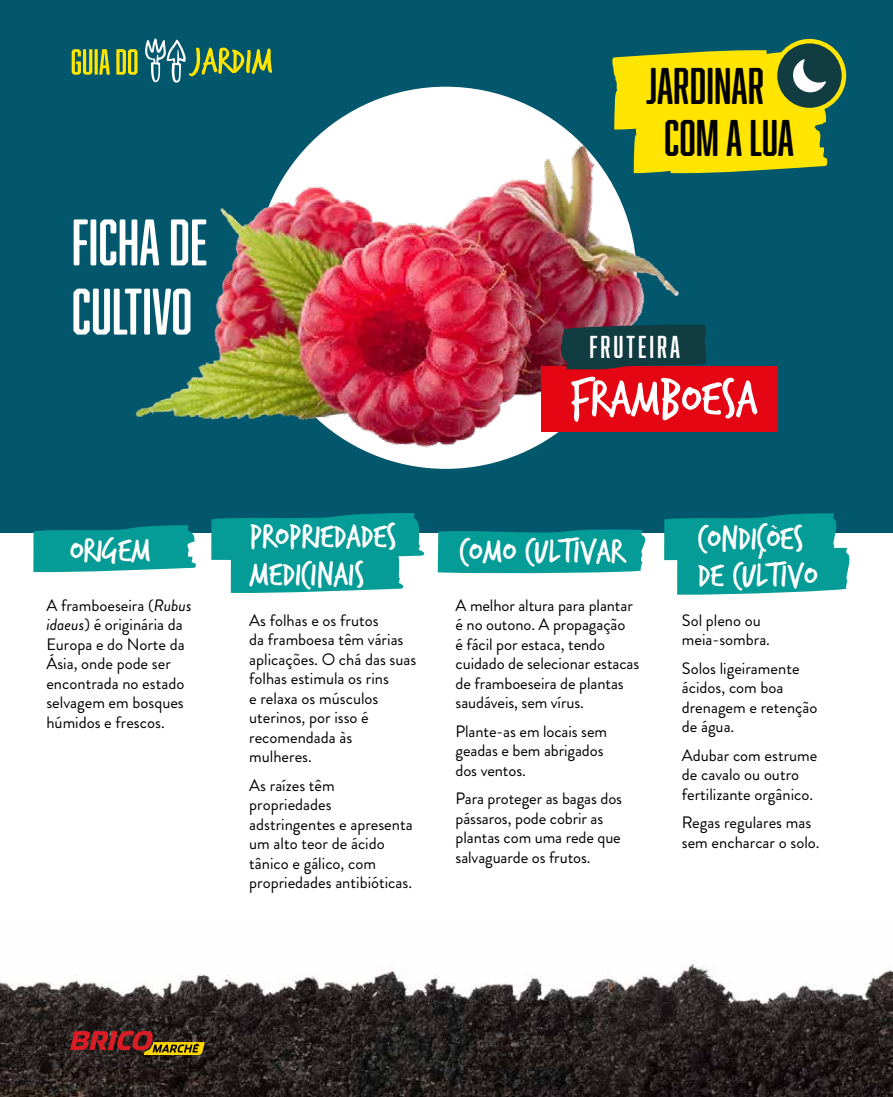
<style>
.page{position:relative;width:893px;height:1097px;background:#fff}
.page>*{position:absolute;margin:0;border:0;box-sizing:border-box;transform-origin:0 0}
.t1{font:60.45px/69.2px "Abolition W00 Soft";color:#fff}
.t2{font:53.85px "Trash Hand";color:#fff}
.t3{font:47.4px/51.8px "Abolition W00 Soft";color:#000}
.t4{font:36.15px/37.5px "Trash Hand";color:#fff}
.t5{font:29.1px "Abolition W00 Soft";letter-spacing:.1em;color:#fff}
.t6{font:16.5px/19.5px "Brandon Grotesque";color:#000}
.s1{font-style:italic}
</style>
<div class="page">
<div style="left:0;top:0;width:893px;height:533px;background:#02576c"></div>
<img style="left:0;top:960px;width:893px;height:136px">
<svg style="left:70px;top:1030px;width:135px;height:24px;background:#78371b"></svg>
<img style="left:135px;top:71px;width:554px;height:398px">
<svg style="left:72px;top:49px;width:20px;height:26px"></svg>
<hr style="left:95px;top:49px;width:3px;height:26px;background:#ffe501">
<svg style="left:99px;top:49px;width:11px;height:26px"></svg>
<svg style="left:116px;top:49px;width:22px;height:26px"></svg>
<svg style="left:145px;top:38px;width:127px;height:45px"></svg>
<svg style="left:611px;top:39px;width:235px;height:135px"></svg>
<div style="left:541px;top:366px;width:236px;height:65px;background:#e40612"></div>
<svg style="left:560px;top:324px;width:146px;height:46px;background:#233840"></svg>
<svg style="left:33px;top:525px;width:163px;height:47px;background:#129b98"></svg>
<svg style="left:211px;top:513px;width:214px;height:80px"></svg>
<svg style="left:438px;top:529px;width:208px;height:45px;background:#0f9c98"></svg>
<svg style="left:664px;top:513px;width:186px;height:82px;background:#189f9b"></svg>
<h1 class="t1" style="left:72px;top:207px;width:137px">FICHA DE<br>CULTIVO</h1>
<h3 class="t4" style="left:70px;top:533px;width:83px">ORIGEM</h3>
<p class="t6" style="left:46px;top:595px;width:147px">A framboeseira (<span class="s1">Rubus idaeus</span>) é originária da<br>Europa e do Norte da<br>Ásia, onde pode ser encontrada no estado selvagem em bosques húmidos e frescos.</p>
<h3 class="t3" style="left:664px;top:60px;width:131px;text-indent:-18px">JARDINAR<br>COM A LUA</h3>
<h3 class="t5" style="left:589px;top:330px;width:92px">FRUTEIRA</h3>
<h2 class="t2" style="left:570px;top:372px;width:189px">FRAMBOESA</h2>
<h3 class="t4" style="left:250px;top:519px;width:149px">PROPRIEDADES<br>MEDICINAIS</h3>
<p class="t6" style="left:249px;top:610px;width:169px">As folhas e os frutos<br>da framboesa têm várias aplicações. O chá das suas folhas estimula os rins<br>e relaxa os músculos uterinos, por isso é recomendada às mulheres.</p>
<p class="t6" style="left:249px;top:775px;width:165px">As raízes têm propriedades adstringentes e apresenta um alto teor de ácido tânico e gálico, com propriedades antibióticas.</p>
<h3 class="t4" style="left:459px;top:534px;width:166px">COMO CULTIVAR</h3>
<p class="t6" style="left:455px;top:595px;width:185px">A melhor altura para plantar é no outono. A propagação<br>é fácil por estaca, tendo cuidado de selecionar estacas de framboeseira de plantas saudáveis, sem vírus.</p>
<p class="t6" style="left:455px;top:721px;width:153px">Plante-as em locais sem geadas e bem abrigados dos ventos.</p>
<p class="t6" style="left:455px;top:788px;width:168px">Para proteger as bagas dos pássaros, pode cobrir as plantas com uma rede que salvaguarde os frutos.</p>
<h3 class="t4" style="left:698px;top:520px;width:121px">CONDIÇÕES<br>DE CULTIVO</h3>
<p class="t6" style="left:682px;top:610px;width:90px">Sol pleno ou meia-sombra.</p>
<p class="t6" style="left:682px;top:658px;width:137px">Solos ligeiramente ácidos, com boa drenagem e retenção de água.</p>
<p class="t6" style="left:682px;top:745px;width:137px">Adubar com estrume de cavalo ou outro fertilizante orgânico.</p>
<p class="t6" style="left:682px;top:813px;width:139px">Regas regulares mas sem encharcar o solo.</p>
</div>
